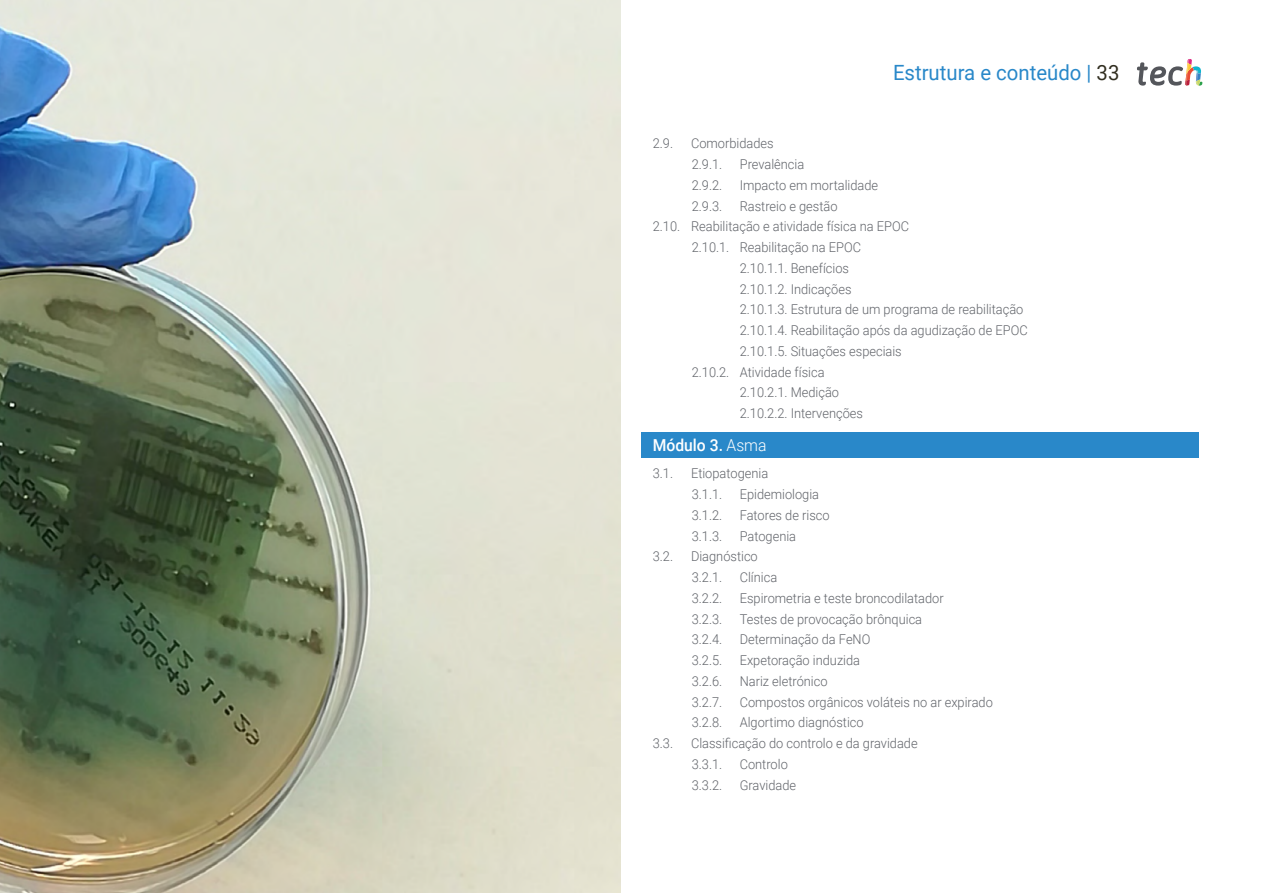
<style>
.page{position:relative;width:1263px;height:893px;background:#fff}
.page>*{position:absolute;margin:0;border:0;box-sizing:border-box;transform-origin:0 0}
.t1{font:21px "Roboto";color:#2988c9}
.t2{font:500 16.5px "Roboto";color:#fff;scale:.95 1}
.t3{font:300 13.5px/20.7px "Roboto";color:#61646a;scale:.95 1}
.s1{color:#312e20}
.s2{font-weight:300}
</style>
<div class="page">
<img style="left:0;top:0;width:621px;height:893px">
<div style="left:642px;top:432px;width:557px;height:25px;background:#2988c9"></div>
<svg style="left:1137px;top:59px;width:65px;height:27px"></svg>
<p class="t3" style="left:653px;top:133px;width:23px">2.9.</p>
<p class="t3" style="left:691px;top:133px;width:88px">Comorbidades<br>2.9.1.</p>
<p class="t3" style="left:740px;top:153px;width:69px">Prevalência</p>
<h1 class="t1" style="left:893px;top:57px;width:228px">Estrutura e conteúdo | <span class="s1">33</span></h1>
<p class="t3" style="left:692px;top:174px;width:34px">2.9.2.</p>
<p class="t3" style="left:740px;top:174px;width:147px">Impacto em mortalidade</p>
<p class="t3" style="left:692px;top:195px;width:34px">2.9.3.</p>
<p class="t3" style="left:740px;top:195px;width:104px">Rastreio e gestão</p>
<p class="t3" style="left:653px;top:216px;width:271px">2.10. Reabilitação e atividade física na EPOC</p>
<p class="t3" style="left:692px;top:236px;width:180px">2.10.1. Reabilitação na EPOC</p>
<p class="t3" style="left:740px;top:257px;width:117px">2.10.1.1. Benefícios</p>
<p class="t3" style="left:740px;top:278px;width:119px">2.10.1.2. Indicações</p>
<p class="t3" style="left:740px;top:299px;width:300px">2.10.1.3. Estrutura de um programa de reabilitação</p>
<p class="t3" style="left:740px;top:319px;width:305px">2.10.1.4. Reabilitação após da agudização de EPOC</p>
<p class="t3" style="left:740px;top:340px;width:172px">2.10.1.5. Situações especiais</p>
<p class="t3" style="left:692px;top:361px;width:141px">2.10.2. Atividade física</p>
<p class="t3" style="left:740px;top:382px;width:106px">2.10.2.1. Medição</p>
<p class="t3" style="left:740px;top:402px;width:131px">2.10.2.2. Intervenções</p>
<p class="t2" style="left:653px;top:434px;width:121px">Módulo 3. <span class="s2">Asma</span></p>
<p class="t3" style="left:653px;top:463px;width:23px">3.1.</p>
<p class="t3" style="left:691px;top:463px;width:83px">Etiopatogenia<br>3.1.1.</p>
<p class="t3" style="left:740px;top:483px;width:85px">Epidemiologia</p>
<p class="t3" style="left:692px;top:504px;width:34px">3.1.2.</p>
<p class="t3" style="left:740px;top:504px;width:96px">Fatores de risco</p>
<p class="t3" style="left:692px;top:525px;width:34px">3.1.3.</p>
<p class="t3" style="left:740px;top:525px;width:61px">Patogenia</p>
<p class="t3" style="left:653px;top:546px;width:23px">3.2.</p>
<p class="t3" style="left:691px;top:546px;width:72px">Diagnóstico<br>3.2.1.</p>
<p class="t3" style="left:740px;top:566px;width:41px">Clínica</p>
<p class="t3" style="left:692px;top:587px;width:34px">3.2.2.</p>
<p class="t3" style="left:740px;top:587px;width:216px">Espirometria e teste broncodilatador</p>
<p class="t3" style="left:692px;top:608px;width:34px">3.2.3.</p>
<p class="t3" style="left:740px;top:608px;width:193px">Testes de provocação brônquica</p>
<p class="t3" style="left:692px;top:629px;width:34px">3.2.4.</p>
<p class="t3" style="left:740px;top:629px;width:139px">Determinação da FeNO</p>
<p class="t3" style="left:692px;top:649px;width:34px">3.2.5.</p>
<p class="t3" style="left:740px;top:649px;width:128px">Expetoração induzida</p>
<p class="t3" style="left:692px;top:670px;width:34px">3.2.6.</p>
<p class="t3" style="left:740px;top:670px;width:94px">Nariz eletrónico</p>
<p class="t3" style="left:692px;top:691px;width:34px">3.2.7.</p>
<p class="t3" style="left:740px;top:691px;width:268px">Compostos orgânicos voláteis no ar expirado</p>
<p class="t3" style="left:692px;top:712px;width:34px">3.2.8.</p>
<p class="t3" style="left:740px;top:712px;width:132px">Algortimo diagnóstico</p>
<p class="t3" style="left:653px;top:732px;width:23px">3.3.</p>
<p class="t3" style="left:691px;top:732px;width:240px">Classificação do controlo e da gravidade<br>3.3.1.</p>
<p class="t3" style="left:740px;top:753px;width:52px">Controlo</p>
<p class="t3" style="left:692px;top:774px;width:34px">3.3.2.</p>
<p class="t3" style="left:740px;top:774px;width:61px">Gravidade</p>
</div>
